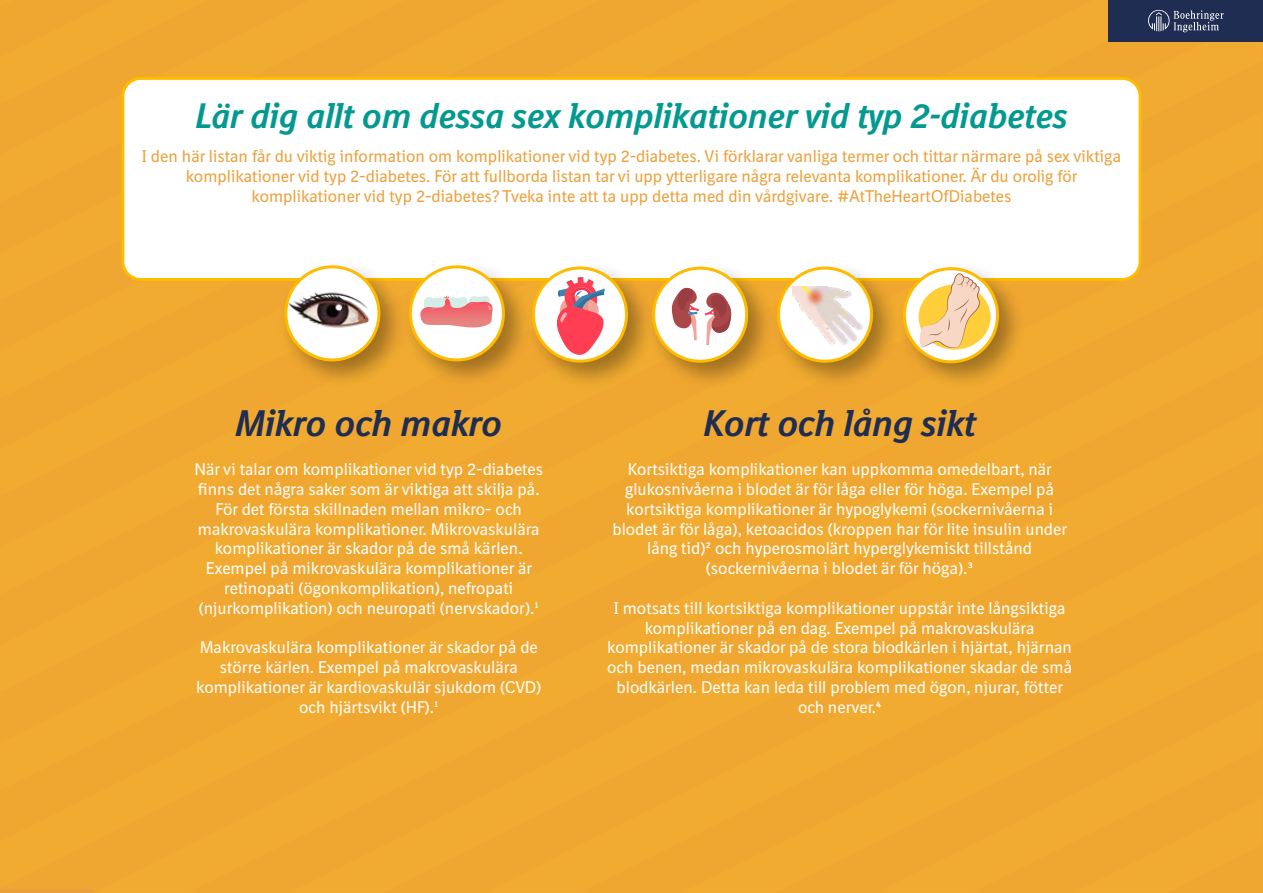
<style>
.page{position:relative;width:1263px;height:893px;background:#fff}
.page>*{position:absolute;margin:0;border:0;box-sizing:border-box;transform-origin:0 0}
.t1{font:italic 700 36px "BI Sans NEXT";color:#1f2d52}
.t2{font:italic 700 34.5px "BI Sans NEXT";color:#04998f}
.t3{font:16.5px/19.8px "BI Sans NEXT";color:#fff;text-align:center}
.t4{font:16.5px/19.8px "BI Sans NEXT";color:#eba03b;text-align:center}
</style>
<div class="page">
<div style="left:0;top:0;width:1108px;height:14px;background:#f0a731"></div>
<div style="left:0;top:14px;width:1262px;height:98px;background:#f0a831"></div>
<div style="left:0;top:112px;width:1262px;height:98px;background:#f0a831"></div>
<div style="left:0;top:210px;width:1262px;height:678px;background:#f0a831"></div>
<div style="left:93px;top:308px;width:1169px;height:585px;background:#f0a731"></div>
<div style="left:289px;top:406px;width:973px;height:487px;background:#f0a731"></div>
<div style="left:485px;top:504px;width:777px;height:389px;background:#f0a731"></div>
<div style="left:681px;top:602px;width:581px;height:291px;background:#f0a731"></div>
<div style="left:877px;top:700px;width:385px;height:193px;background:#f0a731"></div>
<div style="left:1073px;top:798px;width:189px;height:95px;background:#f0a731"></div>
<div style="left:1108px;top:0;width:155px;height:42px;background:#1f2d52"></div>
<svg style="left:1148px;top:10px;width:76px;height:22px"></svg>
<div style="left:123px;top:78px;width:1017px;height:201px;background:#fff;border-radius:18px"></div>
<div style="left:121px;top:77px;width:1020px;height:204px;border:3px solid #fb0;border-radius:18px"></div>
<img style="left:414px;top:265px;width:105px;height:130px">
<div style="left:410px;top:267px;width:93px;height:93px;background:#fff;border-radius:50%"></div>
<div style="left:409px;top:265px;width:96px;height:96px;border:3px solid #fb0;border-radius:50%"></div>
<svg style="left:420px;top:296px;width:73px;height:32px;background:#e9a2a3"></svg>
<img style="left:272px;top:277px;width:142px;height:118px">
<img style="left:265px;top:265px;width:126px;height:107px">
<img style="left:519px;top:266px;width:120px;height:130px">
<div style="left:533px;top:268px;width:93px;height:93px;background:#fff;border-radius:50%"></div>
<div style="left:532px;top:267px;width:96px;height:96px;border:3px solid #fb0;border-radius:50%"></div>
<svg style="left:552px;top:277px;width:53px;height:79px"></svg>
<img style="left:639px;top:266px;width:125px;height:130px">
<div style="left:654px;top:268px;width:93px;height:93px;background:#fff;border-radius:50%"></div>
<div style="left:652px;top:267px;width:96px;height:96px;border:3px solid #fb0;border-radius:50%"></div>
<svg style="left:672px;top:287px;width:27px;height:53px"></svg>
<svg style="left:705px;top:292px;width:26px;height:53px"></svg>
<img style="left:764px;top:266px;width:126px;height:130px">
<svg style="left:778px;top:268px;width:93px;height:93px"></svg>
<div style="left:777px;top:267px;width:96px;height:96px;border:3px solid #fb0;border-radius:50%"></div>
<img style="left:793px;top:287px;width:77px;height:77px">
<img style="left:890px;top:267px;width:142px;height:131px">
<svg style="left:904px;top:269px;width:93px;height:93px"></svg>
<div style="left:903px;top:267px;width:96px;height:96px;border:3px solid #fb0;border-radius:50%"></div>
<div style="left:918px;top:284px;width:73px;height:66px;background:#ffce3b;border-radius:50%"></div>
<svg style="left:920px;top:273px;width:60px;height:75px"></svg>
<h2 class="t2" style="left:195px;top:96px;width:874px">Lär dig allt om dessa sex komplikationer vid typ 2-diabetes</h2>
<p class="t4" style="left:142px;top:147px;width:981px">I den här listan får du viktig information om komplikationer vid typ 2-diabetes. Vi förklarar vanliga termer och tittar närmare på sex viktiga komplikationer vid typ 2-diabetes. För att fullborda listan tar vi upp ytterligare några relevanta komplikationer. Är du orolig för komplikationer vid typ 2-diabetes? Tveka inte att ta upp detta med din vårdgivare. #AtTheHeartOfDiabetes</p>
<h1 class="t1" style="left:236px;top:402px;width:268px">Mikro och makro</h1>
<p class="t3" style="left:194px;top:459px;width:350px">När vi talar om komplikationer vid typ 2-diabetes finns det några saker som är viktiga att skilja på.<br>För det första skillnaden mellan mikro- och makrovaskulära komplikationer. Mikrovaskulära komplikationer är skador på de små kärlen.<br>Exempel på mikrovaskulära komplikationer är retinopati (ögonkomplikation), nefropati (njurkomplikation) och neuropati (nervskador).¹</p>
<p class="t3" style="left:196px;top:638px;width:347px">Makrovaskulära komplikationer är skador på de större kärlen. Exempel på makrovaskulära komplikationer är kardiovaskulär sjukdom (CVD) och hjärtsvikt (HF).¹</p>
<h1 class="t1" style="left:703px;top:402px;width:274px">Kort och lång sikt</h1>
<p class="t3" style="left:612px;top:459px;width:456px">Kortsiktiga komplikationer kan uppkomma omedelbart, när glukosnivåerna i blodet är för låga eller för höga. Exempel på kortsiktiga komplikationer är hypoglykemi (sockernivåerna i blodet är för låga), ketoacidos (kroppen har för lite insulin under lång tid)² och hyperosmolärt hyperglykemiskt tillstånd (sockernivåerna i blodet är för höga).³</p>
<p class="t3" style="left:607px;top:598px;width:466px">I motsats till kortsiktiga komplikationer uppstår inte långsiktiga komplikationer på en dag. Exempel på makrovaskulära komplikationer är skador på de stora blodkärlen i hjärtat, hjärnan och benen, medan mikrovaskulära komplikationer skadar de små blodkärlen. Detta kan leda till problem med ögon, njurar, fötter och nerver.⁴</p>
</div>
